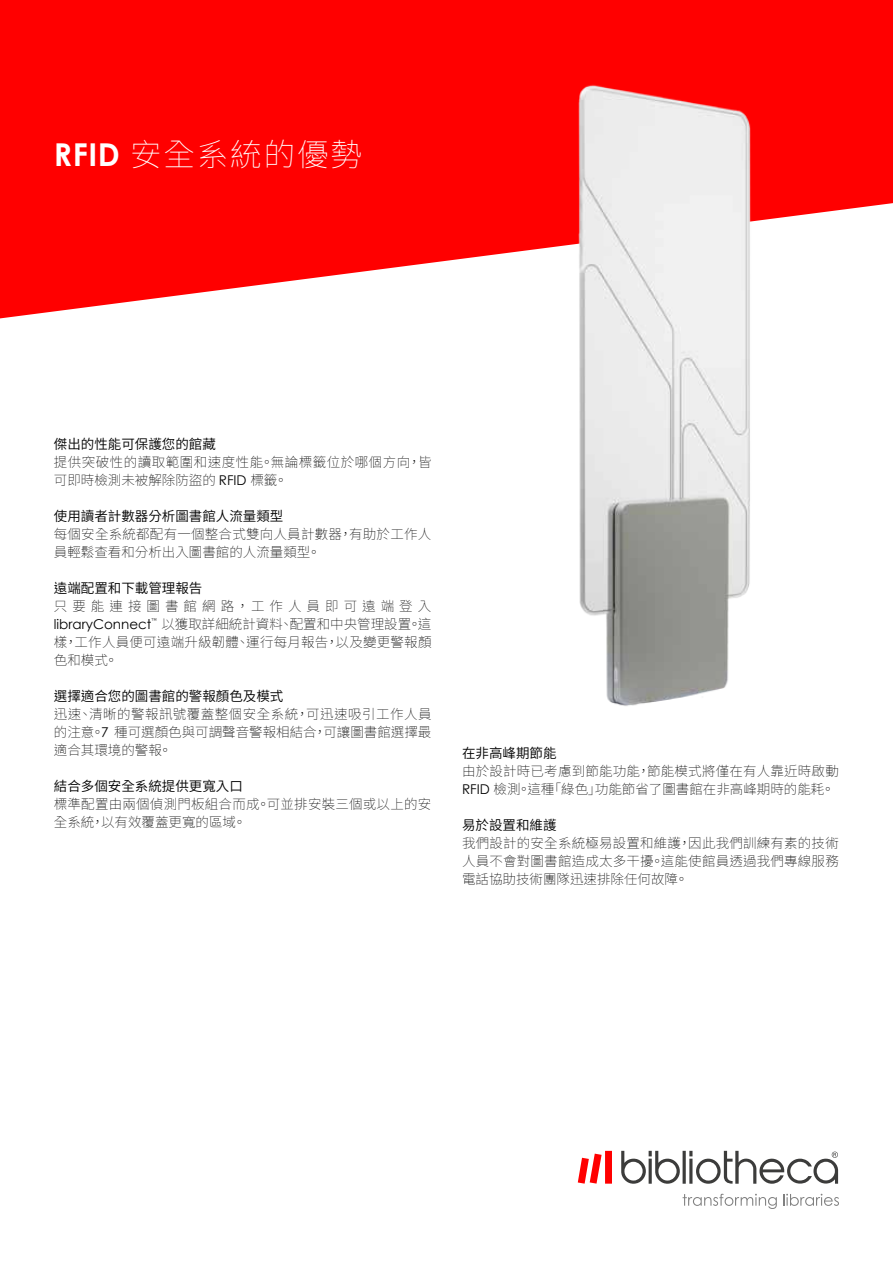
<style>
.page{position:relative;width:893px;height:1263px;background:#fff}
.page>*{position:absolute;margin:0;border:0;box-sizing:border-box;transform-origin:0 0}
.t1{font:200 31.5px "Source Han Sans TW";letter-spacing:.06em;color:#fff}
.t2{font:200 13.5px/18px "Source Han Sans TW";letter-spacing:.015em;color:#000}
.t3{font:13.5px "Source Han Sans TW";color:#000}
.t4{font:200 13.5px/18px "Source Han Sans TW";letter-spacing:.035em;color:#000}
.s1{font-family:"Century Gothic";font-weight:700}
.s2{font-family:"Century Gothic";font-weight:400}
</style>
<div class="page">
<svg style="left:683px;top:1194px;width:94px;height:15px"></svg>
<svg style="left:783px;top:1194px;width:56px;height:12px"></svg>
<svg style="left:621px;top:1151px;width:59px;height:33px"></svg>
<hr style="left:683px;top:1151px;width:3px;height:33px;background:#3c3c3b">
<svg style="left:689px;top:1151px;width:149px;height:33px"></svg>
<svg style="left:578px;top:1151px;width:34px;height:33px"></svg>
<svg style="left:0;top:0;width:893px;height:318px;fill:#f00"></svg>
<img style="left:524px;top:49px;width:278px;height:657px">
<h1 class="t1" style="left:54px;top:137px;width:310px"><span class="s1">RFID</span> 安全系統的優勢</h1>
<p class="t3" style="left:54px;top:436px;width:164px">傑出的性能可保護您的館藏</p>
<p class="t4" style="left:54px;top:453px;width:379px">提供突破性的讀取範圍和速度性能。無論標籤位於哪個方向，皆可即時檢測未被解除防盜的 <span class="s2">RFID</span> 標籤。</p>
<p class="t3" style="left:54px;top:508px;width:231px">使用讀者計數器分析圖書館人流量類型</p>
<p class="t2" style="left:54px;top:525px;width:379px">每個安全系統都配有一個整合式雙向人員計數器，有助於工作人員輕鬆查看和分析出入圖書館的人流量類型。</p>
<p class="t3" style="left:54px;top:580px;width:150px">遠端配置和下載管理報告</p>
<p class="t2" style="left:54px;top:597px;width:379px;text-align:justify">只要能連接圖書館網路，工作人員即可遠端登入<span class="s2">libraryConnect</span><sup>™</sup> 以獲取詳細統計資料、配置和中央管理設置。這樣，工作人員便可遠端升級韌體、運行每月報告，以及變更警報顏色和模式。</p>
<p class="t3" style="left:54px;top:688px;width:231px">選擇適合您的圖書館的警報顏色及模式</p>
<p class="t2" style="left:54px;top:705px;width:379px;text-align:justify">迅速、清晰的警報訊號覆蓋整個安全系統，可迅速吸引工作人員的注意。<span class="s2">7</span> 種可選顏色與可調聲音警報相結合，可讓圖書館選擇最適合其環境的警報。</p>
<p class="t3" style="left:54px;top:778px;width:190px">結合多個安全系統提供更寬入口</p>
<p class="t2" style="left:54px;top:795px;width:379px">標準配置由兩個偵測門板組合而成。可並排安裝三個或以上的安全系統，以有效覆蓋更寬的區域。</p>
<p class="t3" style="left:462px;top:745px;width:96px">在非高峰期節能</p>
<p class="t2" style="left:462px;top:762px;width:378px">由於設計時已考慮到節能功能，節能模式將僅在有人靠近時啟動<br><span class="s2">RFID</span> 檢測。這種「綠色」功能節省了圖書館在非高峰期時的能耗。</p>
<p class="t3" style="left:462px;top:817px;width:96px">易於設置和維護</p>
<p class="t2" style="left:462px;top:834px;width:378px;text-align:justify">我們設計的安全系統極易設置和維護，因此我們訓練有素的技術人員不會對圖書館造成太多干擾。這能使館員透過我們專線服務電話協助技術團隊迅速排除任何故障。</p>
</div>
